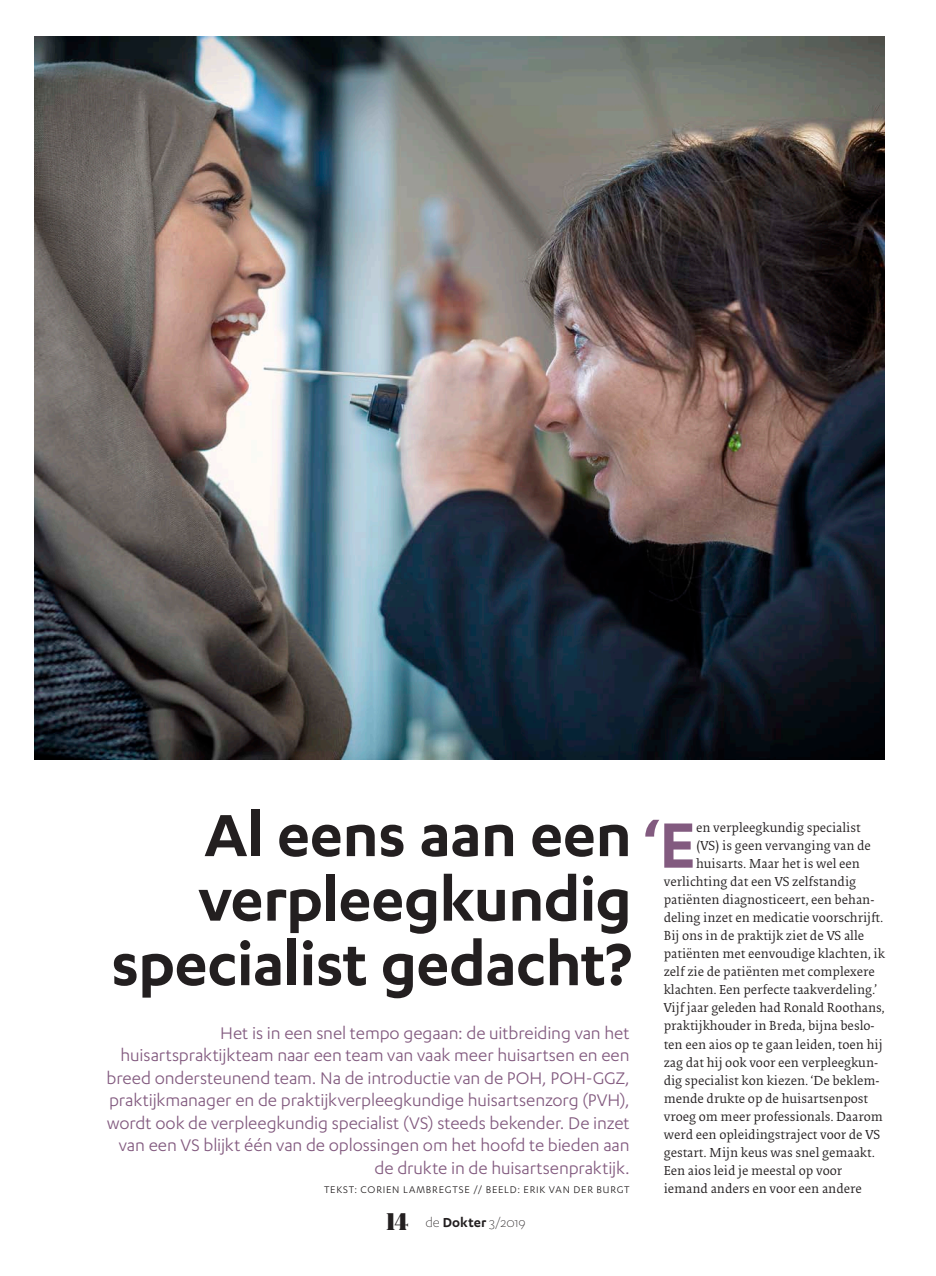
<style>
.page{position:relative;width:936px;height:1276px;background:#fff}
.page>*{position:absolute;margin:0;border:0;box-sizing:border-box;transform-origin:0 0}
.t1{font:600 74.4px "Karbon";color:#825a7f}
.t2{font:600 69px/64.5px "Karbon";letter-spacing:-.01em;color:#231f20;text-align:right}
.t3{font:19.5px/22.5px "Karbon";letter-spacing:-.005em;color:#825a7f;text-align:right}
.t4{font:300 15px "Karbon";color:#231f20}
.t5{font:13.5px "Collis";color:#231f20}
.t6{font:11.25px "Karbon";letter-spacing:.075em;color:#231f20}
.s1{font-family:"Domaine Disp Cond";font-weight:900;font-size:24px}
.s2{font-weight:600}
</style>
<div class="page">
<img style="left:34px;top:36px;width:850px;height:723px">
<h2 class="t2" style="left:111px;top:800px;width:522px">Al eens aan een verpleegkundig specialist gedacht?</h2>
<h1 class="t1" style="left:641px;top:803px;width:56px">‘E</h1>
<p class="t5" style="left:696px;top:819px;width:166px">en verpleegkundig specialist</p>
<p class="t5" style="left:696px;top:837px;width:176px">(VS) is geen vervanging van de</p>
<p class="t5" style="left:696px;top:855px;width:165px">huisarts. Maar het is wel een</p>
<p class="t5" style="left:663px;top:873px;width:194px">verlichting dat een VS zelfstandig</p>
<p class="t5" style="left:663px;top:891px;width:212px">patiënten diagnosticeert, een behan-</p>
<p class="t5" style="left:663px;top:909px;width:221px">deling inzet en medicatie voorschrijft.</p>
<p class="t5" style="left:663px;top:927px;width:202px">Bij ons in de praktijk ziet de VS alle</p>
<p class="t5" style="left:663px;top:945px;width:223px">patiënten met eenvoudige klachten, ik</p>
<p class="t5" style="left:663px;top:963px;width:213px">zelf zie de patiënten met complexere</p>
<p class="t5" style="left:663px;top:981px;width:214px">klachten. Een perfecte taakverdeling.’</p>
<p class="t5" style="left:663px;top:999px;width:222px">Vijf jaar geleden had Ronald Roothans,</p>
<p class="t5" style="left:663px;top:1017px;width:212px">praktijkhouder in Breda, bijna beslo-</p>
<p class="t5" style="left:663px;top:1035px;width:220px">ten een aios op te gaan leiden, toen hij</p>
<p class="t5" style="left:663px;top:1054px;width:216px">zag dat hij ook voor een verpleegkun-</p>
<p class="t5" style="left:663px;top:1072px;width:217px">dig specialist kon kiezen. ‘De beklem-</p>
<p class="t5" style="left:663px;top:1090px;width:206px">mende drukte op de huisartsenpost</p>
<p class="t5" style="left:663px;top:1108px;width:221px">vroeg om meer professionals. Daarom</p>
<p class="t5" style="left:663px;top:1126px;width:218px">werd een opleidingstraject voor de VS</p>
<p class="t5" style="left:663px;top:1144px;width:213px">gestart. Mijn keus was snel gemaakt.</p>
<p class="t5" style="left:663px;top:1162px;width:180px">Een aios leid je meestal op voor</p>
<p class="t5" style="left:663px;top:1180px;width:199px">iemand anders en voor een andere</p>
<p class="t3" style="left:106px;top:1021px;width:524px">Het is in een snel tempo gegaan: de uitbreiding van het huisartspraktijkteam naar een team van vaak meer huisartsen en een breed ondersteunend team. Na de introductie van de POH, POH-GGZ, praktijkmanager en de praktijkverpleegkundige huisartsenzorg (PVH), wordt ook de verpleegkundig specialist (VS) steeds bekender. De inzet van een VS blijkt één van de oplossingen om het hoofd te bieden aan de drukte in de huisartsenpraktijk.</p>
<p class="t6" style="left:324px;top:1183px;width:307px">TEKST: CORIEN LAMBREGTSE // BEELD: ERIK VAN DER BURGT</p>
<p class="t4" style="left:386px;top:1214px;width:141px"><span class="s1">14</span> de <span class="s2">Dokter</span> 3/2019</p>
</div>
